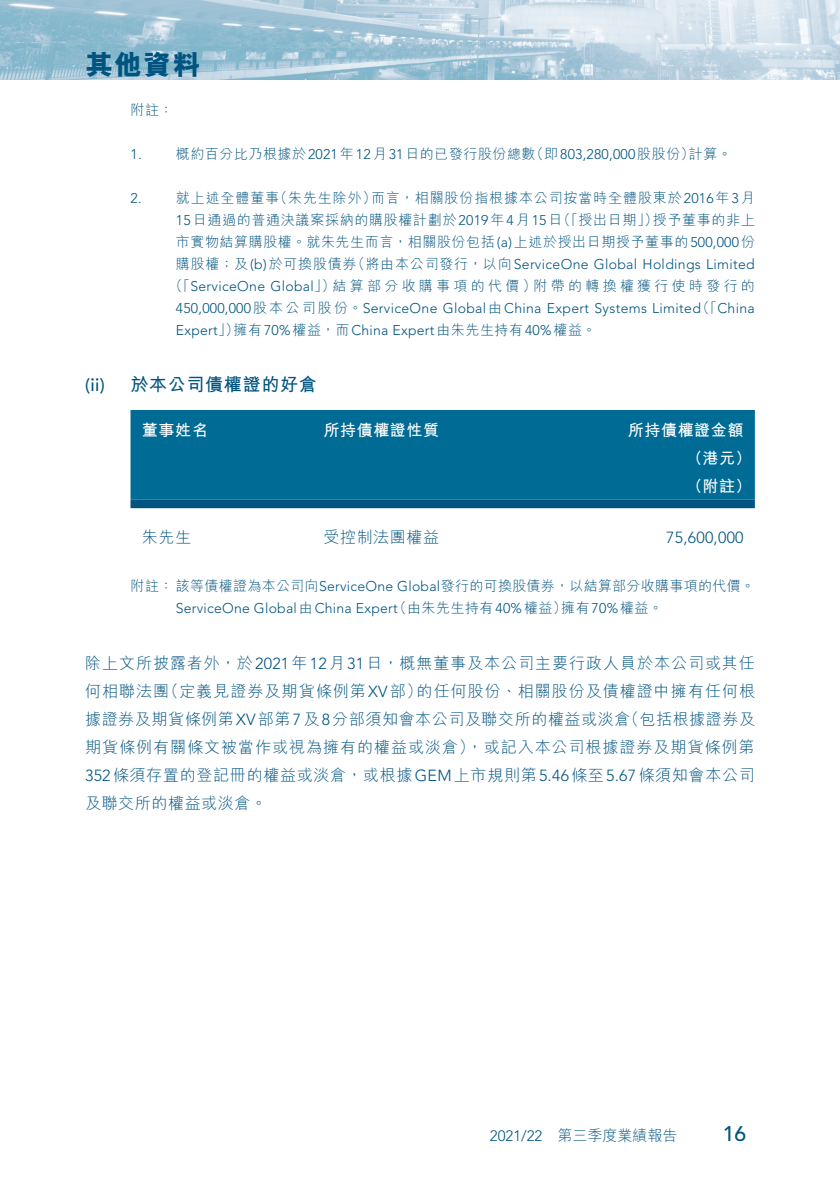
<style>
.page{position:relative;width:840px;height:1191px;background:#fff}
.page>*{position:absolute;margin:0;border:0;box-sizing:border-box;transform-origin:0 0}
.Running_Head{font:800 28px "M Hei HK";color:#005480}
.t1{font:500 21px "Avenir LT Std";color:#005480}
._02_H2{font:700 18px "M Hei HK";letter-spacing:.035em;color:#005480}
._00_txt{font:300 16px/28px "M Hei HK";letter-spacing:.045em;color:#005480;text-align:justify}
._50_Table_txt{font:700 16px "M Hei HK";letter-spacing:.035em;color:#fff}
._50_Table_txt-2{font:300 16px "M Hei HK";letter-spacing:.035em;color:#005480}
._50_Table_txt-3{font:300 16px "Avenir LT Std";letter-spacing:.015em;color:#005480}
.t2{font:300 15px "M Hei HK";color:#005480}
._06_Notes{font:300 14px "M Hei HK";letter-spacing:.045em;color:#005480}
._06_Notes-2{font:300 14px "Avenir LT Std";letter-spacing:.025em;color:#005480}
._06_Notes-3{font:300 14px/22px "M Hei HK";letter-spacing:.02em;color:#005480}
._06_Notes-4{font:300 14px "M Hei HK";letter-spacing:.235em;color:#005480}
.s1{font-family:"Avenir LT Std"}
.s2{font-family:"M Hei HK"}
.s3{font-family:"Avenir LT Std";font-weight:500}
</style>
<div class="page">
<img style="left:0;top:0;width:839px;height:79px">
<div style="left:130px;top:410px;width:624px;height:89px;background:#006b95"></div>
<svg style="left:130px;top:499px;width:624px;height:9px;background:#065984"></svg>
<p class="Running_Head" style="left:85px;top:50px;width:117px">其他資料</p>
<p class="_06_Notes" style="left:130px;top:102px;width:44px">附註：</p>
<p class="_06_Notes-2" style="left:130px;top:145px;width:13px">1.</p>
<p class="_06_Notes" style="left:176px;top:146px;width:557px">概約百分比乃根據於<span class="s1">2021</span>年<span class="s1">12</span>月<span class="s1">31</span>日的已發行股份總數（即<span class="s1">803,280,000</span>股股份）計算。</p>
<p class="_06_Notes-2" style="left:130px;top:189px;width:13px">2.</p>
<p class="_06_Notes" style="left:176px;top:190px;width:580px">就上述全體董事（朱先生除外）而言，相關股份指根據本公司按當時全體股東於<span class="s1">2016</span>年<span class="s1">3</span>月</p>
<p class="_06_Notes" style="left:176px;top:212px;width:580px"><span class="s1">15</span>日通過的普通決議案採納的購股權計劃於<span class="s1">2019</span>年<span class="s1">4</span>月<span class="s1">15</span>日（「授出日期」）授予董事的非上</p>
<p class="_06_Notes" style="left:176px;top:234px;width:580px">市實物結算購股權。就朱先生而言，相關股份包括<span class="s1">(a)</span>上述於授出日期授予董事的<span class="s1">500,000</span>份</p>
<p class="_06_Notes-2" style="left:176px;top:255px;width:580px"><span class="s2">購股權；及</span>(b)<span class="s2">於可換股債券（將由本公司發行，以向</span>ServiceOne Global Holdings Limited</p>
<p class="_06_Notes-4" style="left:169px;top:278px;width:587px">（「<span class="s1">ServiceOne Global</span>」）結算部分收購事項的代價）附帶的轉換權獲行使時發行的</p>
<p class="_06_Notes-2" style="left:176px;top:299px;width:580px">450,000,000<span class="s2">股本公司股份。</span>ServiceOne Global<span class="s2">由</span>China Expert Systems Limited<span class="s2">（「</span>China</p>
<p class="_06_Notes-2" style="left:176px;top:321px;width:421px">Expert<span class="s2">」）擁有</span>70%<span class="s2">權益，而</span>China Expert<span class="s2">由朱先生持有</span>40%<span class="s2">權益。</span></p>
<p class="_02_H2" style="left:85px;top:371px;width:233px"><span class="s3">(ii)</span> 於本公司債權證的好倉</p>
<p class="_50_Table_txt" style="left:142px;top:418px;width:67px">董事姓名</p>
<p class="_50_Table_txt" style="left:323px;top:418px;width:117px">所持債權證性質</p>
<p class="_50_Table_txt" style="left:627px;top:418px;width:117px">所持債權證金額</p>
<p class="_50_Table_txt" style="left:686px;top:446px;width:67px">（港元）</p>
<p class="_50_Table_txt" style="left:686px;top:474px;width:67px">（附註）</p>
<p class="_50_Table_txt-2" style="left:142px;top:528px;width:51px">朱先生</p>
<p class="_50_Table_txt-2" style="left:323px;top:528px;width:117px">受控制法團權益</p>
<p class="_50_Table_txt-3" style="left:666px;top:528px;width:79px">75,600,000</p>
<p class="_06_Notes-3" style="left:176px;top:574px;width:580px;text-indent:-45px">附註：該等債權證為本公司向<span class="s1">ServiceOne Global</span>發行的可換股債券，以結算部分收購事項的代價。<br><span class="s1">ServiceOne Global</span>由<span class="s1">China Exper</span>（<span class="s1">t</span> 由朱先生持有<span class="s1">40%</span>權益）擁有<span class="s1">70%</span>權益。</p>
<p class="_00_txt" style="left:85px;top:648px;width:671px">除上文所披露者外，於<span class="s1">2021</span>年<span class="s1">12</span>月<span class="s1">31</span>日，概無董事及本公司主要行政人員於本公司或其任何相聯法團（定義見證券及期貨條例第<span class="s1">XV</span>部）的任何股份、相關股份及債權證中擁有任何根據證券及期貨條例第<span class="s1">XV</span>部第<span class="s1">7</span>及<span class="s1">8</span>分部須知會本公司及聯交所的權益或淡倉（包括根據證券及期貨條例有關條文被當作或視為擁有的權益或淡倉），或記入本公司根據證券及期貨條例第<span class="s1">352</span>條須存置的登記冊的權益或淡倉，或根據<span class="s1">GEM</span>上市規則第<span class="s1">5.46</span>條至<span class="s1">5.67</span>條須知會本公司及聯交所的權益或淡倉。</p>
<p class="t2" style="left:489px;top:1127px;width:189px"><span class="s1">2021/22</span> 第三季度業績報告</p>
<p class="t1" style="left:722px;top:1121px;width:25px">16</p>
</div>
